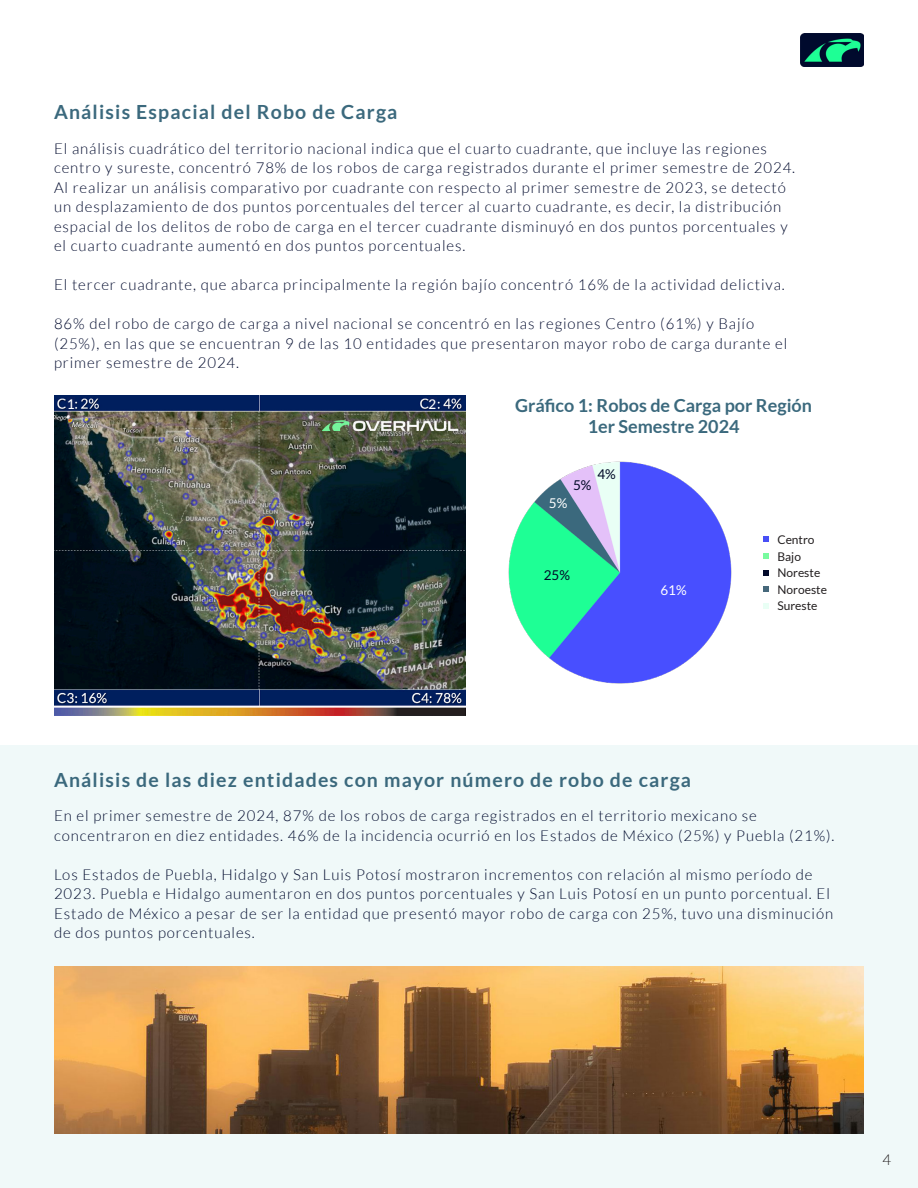
<style>
.page{position:relative;width:918px;height:1188px;background:#fff}
.page>*{position:absolute;margin:0;border:0;box-sizing:border-box;transform-origin:0 0}
.t1{font:700 19.5px "Lato";letter-spacing:.06em;color:#3b697d}
.t2{font:700 18px "Lato";color:#3b697d}
.t3{font:300 15px/19.5px "Lato";letter-spacing:.06em;color:#000a2d}
.t4{font:300 15px "Lato";color:#231f20}
.t5{font:13.5px "Lato";color:#000927}
.t6{font:13.5px "Lato";color:#fff}
.t7{font:500 13.5px "Lato";color:#fff}
.t8{font:12px "Lato";color:#231f20}
</style>
<div class="page">
<img style="left:800px;top:34px;width:64px;height:32px">
<img style="left:508px;top:461px;width:224px;height:223px">
<div style="left:0;top:746px;width:918px;height:442px;background:#f0f9f9"></div>
<img style="left:54px;top:395px;width:411px;height:321px">
<svg style="left:763px;top:536px;width:6px;height:6px"></svg>
<svg style="left:763px;top:553px;width:6px;height:6px"></svg>
<svg style="left:763px;top:570px;width:6px;height:6px"></svg>
<svg style="left:763px;top:586px;width:6px;height:6px"></svg>
<svg style="left:763px;top:603px;width:6px;height:6px"></svg>
<img style="left:54px;top:967px;width:810px;height:167px">
<div style="left:67px;top:397px;width:8px;height:12px;background:#081f5c"></div>
<div style="left:429px;top:397px;width:8px;height:12px;background:#081f5c"></div>
<p class="t1" style="left:54px;top:101px;width:345px">Análisis Espacial del Robo de Carga</p>
<p class="t3" style="left:54px;top:138px;width:743px">El análisis cuadrático del territorio nacional indica que el cuarto cuadrante, que incluye las regiones centro y sureste, concentró 78% de los robos de carga registrados durante el primer semestre de 2024.</p>
<p class="t3" style="left:54px;top:177px;width:735px">Al realizar un análisis comparativo por cuadrante con respecto al primer semestre de 2023, se detectó un desplazamiento de dos puntos porcentuales del tercer al cuarto cuadrante, es decir, la distribución espacial de los delitos de robo de carga en el tercer cuadrante disminuyó en dos puntos porcentuales y el cuarto cuadrante aumentó en dos puntos porcentuales.</p>
<p class="t3" style="left:54px;top:275px;width:732px">El tercer cuadrante, que abarca principalmente la región bajío concentró 16% de la actividad delictiva.</p>
<p class="t3" style="left:54px;top:314px;width:735px">86% del robo de cargo de carga a nivel nacional se concentró en las regiones Centro (61%) y Bajío (25%), en las que se encuentran 9 de las 10 entidades que presentaron mayor robo de carga durante el primer semestre de 2024.</p>
<p class="t2" style="left:515px;top:395px;width:298px">Gráfico 1: Robos de Carga por Región</p>
<p class="t2" style="left:588px;top:416px;width:153px">1er Semestre 2024</p>
<p class="t7" style="left:67px;top:394px;width:9px">1</p>
<p class="t7" style="left:428px;top:394px;width:9px">2</p>
<p class="t5" style="left:597px;top:467px;width:20px">4%</p>
<p class="t5" style="left:573px;top:478px;width:20px">5%</p>
<p class="t6" style="left:549px;top:496px;width:20px">5%</p>
<p class="t5" style="left:544px;top:568px;width:28px">25%</p>
<p class="t6" style="left:660px;top:583px;width:28px">61%</p>
<p class="t8" style="left:777px;top:533px;width:39px">Centro</p>
<p class="t8" style="left:777px;top:550px;width:25px">Bajo</p>
<p class="t8" style="left:777px;top:566px;width:44px">Noreste</p>
<p class="t8" style="left:777px;top:583px;width:51px">Noroeste</p>
<p class="t8" style="left:777px;top:599px;width:42px">Sureste</p>
<p class="t1" style="left:54px;top:769px;width:639px">Análisis de las diez entidades con mayor número de robo de carga</p>
<p class="t3" style="left:54px;top:806px;width:782px">En el primer semestre de 2024, 87% de los robos de carga registrados en el territorio mexicano se concentraron en diez entidades. 46% de la incidencia ocurrió en los Estados de México (25%) y Puebla (21%).</p>
<p class="t3" style="left:54px;top:865px;width:781px">Los Estados de Puebla, Hidalgo y San Luis Potosí mostraron incrementos con relación al mismo período de 2023. Puebla e Hidalgo aumentaron en dos puntos porcentuales y San Luis Potosí en un punto porcentual. El Estado de México a pesar de ser la entidad que presentó mayor robo de carga con 25%, tuvo una disminución de dos puntos porcentuales.</p>
<p class="t4" style="left:882px;top:1152px;width:10px">4</p>
</div>
